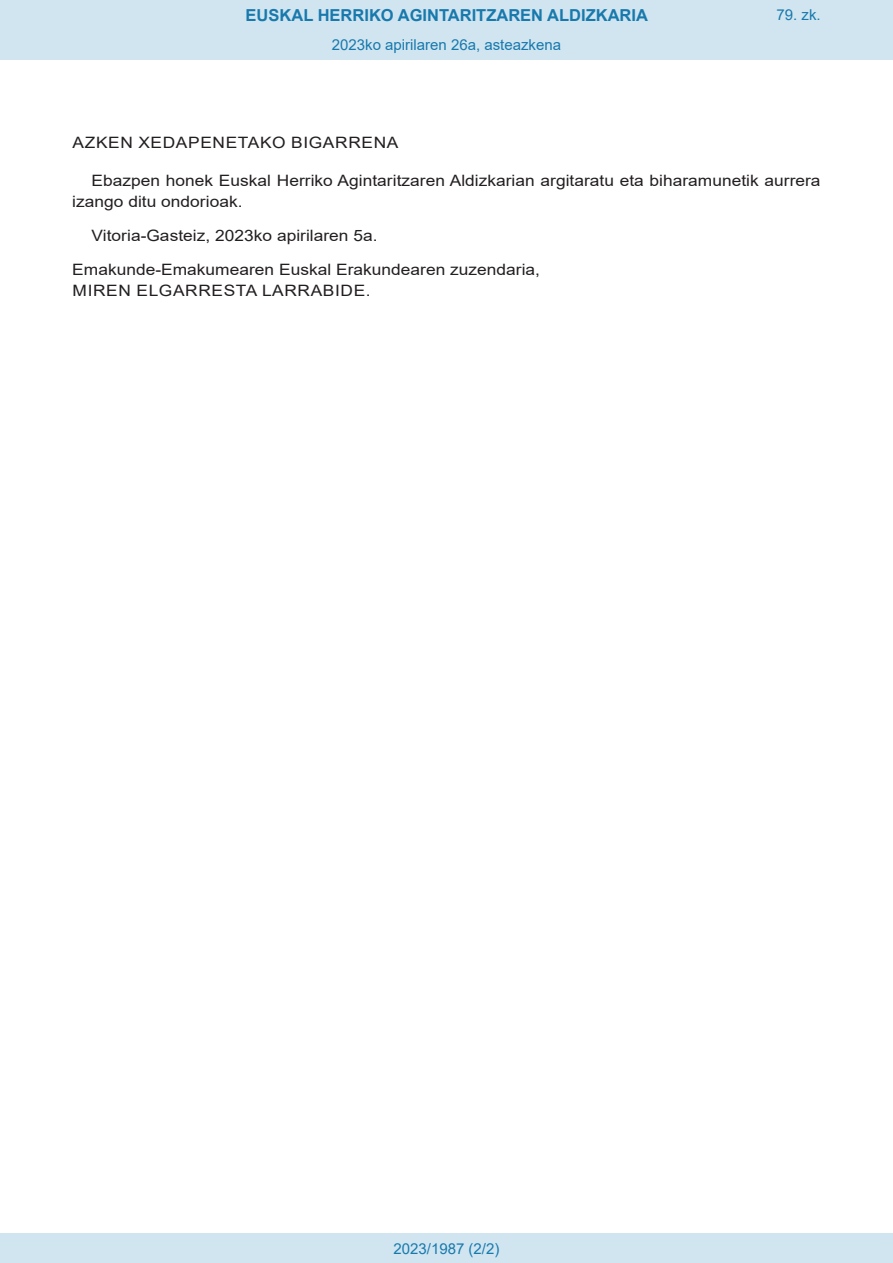
<style>
.page{position:relative;width:893px;height:1263px;background:#fff}
.page>*{position:absolute;margin:0;border:0;box-sizing:border-box;transform-origin:0 0}
.t1{font:700 16.5px "Arial";color:#1879ad}
.BOPVDetalle{font:15.6px/21px "Arial";color:#231f20;scale:1.11 1}
.BOPVFirmaPuesto{font:15.6px "Arial";color:#231f20;scale:1.11 1}
.BOPVFirmaLugFec{font:15.6px "Arial";color:#231f20;scale:1.11 1}
.BOPVDisposicion{font:15.6px "Arial";letter-spacing:.035em;color:#231f20;scale:1.11 1}
.BOPVFirmaNombre{font:15.6px "Arial";letter-spacing:.035em;color:#231f20;scale:1.11 1}
.Paginacion_Centro{font:15px "Arial";color:#1879ad}
</style>
<div class="page">
<div style="left:0;top:0;width:893px;height:60px;background:#d0e5f0"></div>
<div style="left:0;top:1233px;width:893px;height:30px;background:#d0e5f0"></div>
<p class="t1" style="left:246px;top:3px;width:404px">EUSKAL HERRIKO AGINTARITZAREN ALDIZKARIA</p>
<p class="Paginacion_Centro" style="left:332px;top:35px;width:231px">2023ko apirilaren 26a, asteazkena</p>
<p class="Paginacion_Centro" style="left:776px;top:5px;width:46px">79. zk.</p>
<p class="BOPVDisposicion" style="left:73px;top:132px;width:295px">AZKEN XEDAPENETAKO BIGARRENA</p>
<p class="BOPVDetalle" style="left:72px;top:170px;width:676px;text-indent:19px">Ebazpen honek Euskal Herriko Agintaritzaren Aldizkarian argitaratu eta biharamunetik aurrera izango ditu ondorioak.</p>
<p class="BOPVFirmaLugFec" style="left:92px;top:225px;width:259px">Vitoria-Gasteiz, 2023ko apirilaren 5a.</p>
<p class="BOPVFirmaPuesto" style="left:72px;top:258px;width:423px">Emakunde-Emakumearen Euskal Erakundearen zuzendaria,</p>
<p class="BOPVFirmaNombre" style="left:73px;top:279px;width:270px">MIREN ELGARRESTA LARRABIDE.</p>
<p class="Paginacion_Centro" style="left:393px;top:1238px;width:107px">2023/1987 (2/2)</p>
</div>
